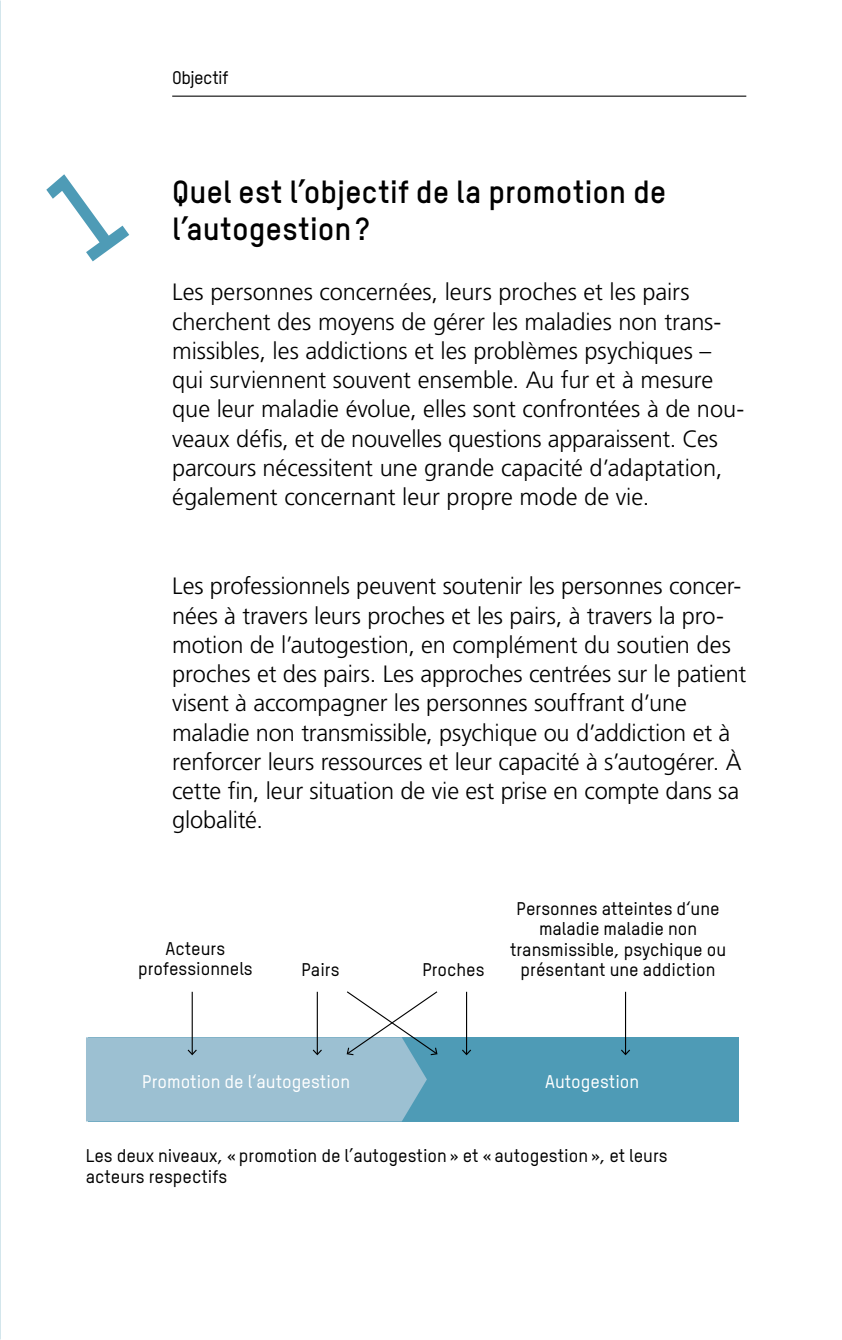
<style>
.page{position:relative;width:842px;height:1340px;background:#fff}
.page>*{position:absolute;margin:0;border:0;box-sizing:border-box;transform-origin:0 0}
.t1{font:700 31.5px/37.8px "TSTAR";color:#000}
.t2{font:300 23.62px/29.2px "Frutiger LT Pro";letter-spacing:-.005em;color:#000}
.t3{font:500 18px/20.2px "TSTAR";color:#000;text-align:center}
.t4{font:500 18px "TSTAR";color:#fff}
.t5{font:500 18px "TSTAR";letter-spacing:-.025em;color:#000}
</style>
<div class="page">
<div style="left:88px;top:1037px;width:651px;height:84px;background:#4e9bb6"></div>
<hr style="left:625px;top:991px;width:1px;height:63px;background:#000">
<svg style="left:621px;top:1049px;width:9px;height:6px"></svg>
<svg style="left:86px;top:991px;width:352px;height:130px"></svg>
<hr style="left:466px;top:991px;width:1px;height:63px;background:#000">
<svg style="left:462px;top:1049px;width:9px;height:6px"></svg>
<hr style="left:172px;top:96px;width:574px;height:1px;background:#000">
<p class="t5" style="left:172px;top:67px;width:58px">Objectif</p>
<h1 class="t1" style="left:172px;top:172px;width:496px">Quel est l’objectif de la promotion de l’autogestion?</h1>
<p class="t2" style="left:172px;top:278px;width:574px">Les personnes concernées, leurs proches et les pairs cherchent des moyens de gérer les maladies non trans&shy;missibles, les addictions et les problèmes psychiques – qui surviennent souvent ensemble. Au fur et à mesure que leur maladie évolue, elles sont confrontées à de nou&shy;veaux défis, et de nouvelles questions apparaissent. Ces parcours nécessitent une grande capacité d’adaptation, également concernant leur propre mode de vie.</p>
<p class="t2" style="left:172px;top:571px;width:575px">Les professionnels peuvent soutenir les personnes concer&shy;nées à travers leurs proches et les pairs, à travers la pro&shy;motion de l’autogestion, en complément du soutien des proches et des pairs. Les approches centrées sur le patient visent à accompagner les personnes souffrant d’une maladie non transmissible, psychique ou d’addiction et à renforcer leurs ressources et leur capacité à s’autogérer. À cette fin, leur situation de vie est prise en compte dans sa globalité.</p>
<p class="t3" style="left:138px;top:938px;width:116px">Acteurs professionnels</p>
<p class="t3" style="left:301px;top:958px;width:40px">Pairs</p>
<p class="t3" style="left:422px;top:958px;width:64px">Proches</p>
<p class="t3" style="left:510px;top:898px;width:218px">Personnes atteintes d‘une maladie maladie non transmissible, psychique ou présentant une addiction</p>
<p class="t4" style="left:142px;top:1070px;width:209px">Promotion de l‘autogestion</p>
<p class="t4" style="left:545px;top:1070px;width:96px">Autogestion</p>
<p class="t3" style="left:86px;top:1144px;width:583px;line-height:21.6px;text-align:left">Les deux niveaux, « promotion de l’autogestion » et « autogestion », et leurs acteurs respectifs</p>
</div>
